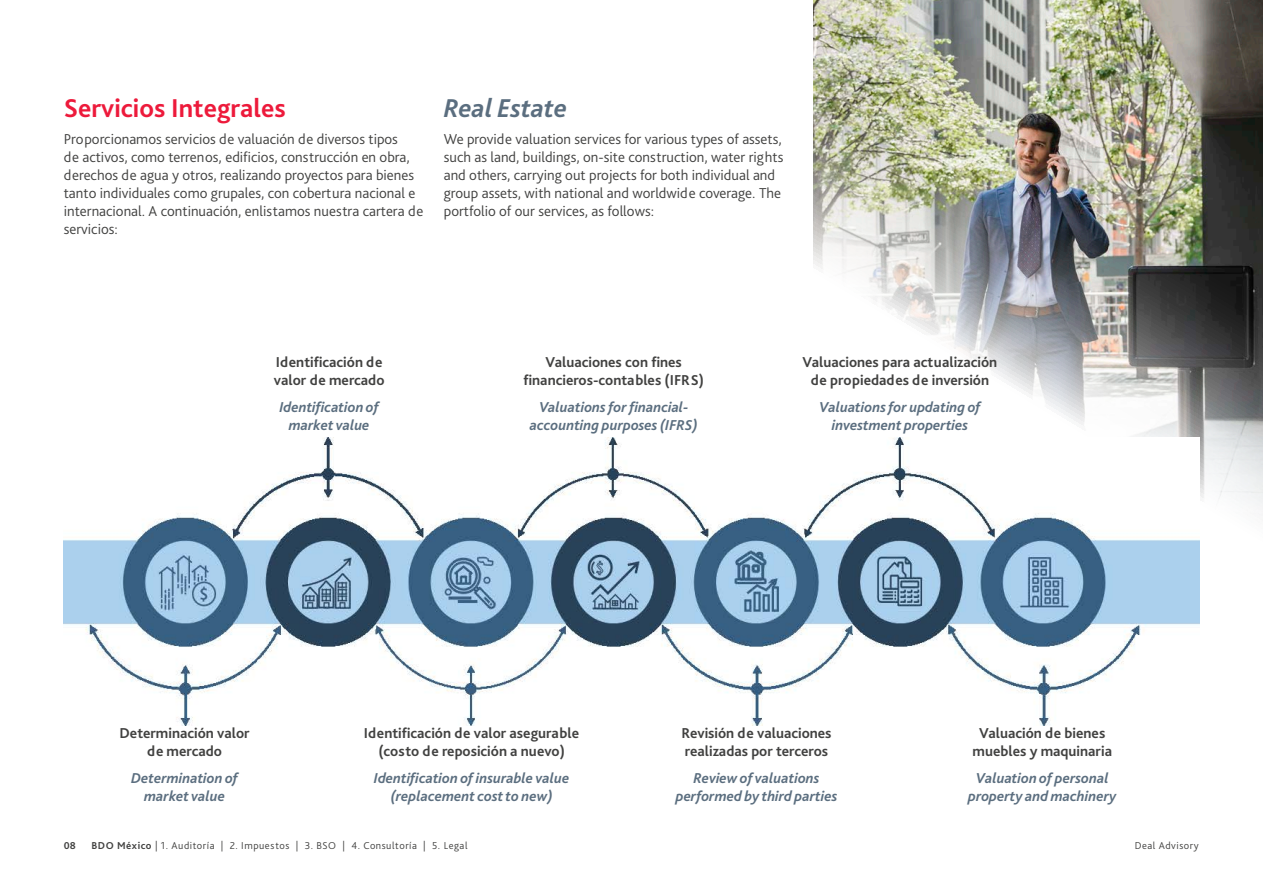
<style>
.page{position:relative;width:1263px;height:893px;background:#fff}
.page>*{position:absolute;margin:0;border:0;box-sizing:border-box;transform-origin:0 0}
.Cover_subtitle{font:700 27px "Bliss Pro";color:#ed1a3b}
.Cover_subtitle-2{font:italic 700 27px "Bliss Pro";color:#5b6e7f}
.Cover_subtitle-3{font:300 15px/18px "Bliss Pro";color:#414140}
.Cover_subtitle-4{font:700 15px/18px "Bliss Pro";color:#414140;text-align:center}
.Cover_subtitle-5{font:italic 700 15px/18px "Bliss Pro";color:#5b6e7f;text-align:center}
.t1{font:300 10.5px "Bliss Pro";letter-spacing:.05em;color:#414140}
.t2{font:700 10.5px "Bliss Pro";color:#414140}
.s1{font-weight:700}
</style>
<div class="page">
<img style="left:814px;top:0;width:449px;height:625px">
<img style="left:64px;top:437px;width:1135px;height:288px">
<p class="Cover_subtitle" style="left:64px;top:91px;width:223px">Servicios Integrales</p>
<p class="Cover_subtitle-3" style="left:64px;top:129px;width:361px">Proporcionamos servicios de valuación de diversos tipos<br>de activos, como terrenos, edificios, construcción en obra, derechos de agua y otros, realizando proyectos para bienes tanto individuales como grupales, con cobertura nacional e internacional. A continuación, enlistamos nuestra cartera de servicios:</p>
<p class="Cover_subtitle-2" style="left:444px;top:91px;width:125px">Real Estate</p>
<p class="Cover_subtitle-3" style="left:444px;top:129px;width:341px">We provide valuation services for various types of assets, such as land, buildings, on-site construction, water rights and others, carrying out projects for both individual and group assets, with national and worldwide coverage. The portfolio of our services, as follows:</p>
<p class="Cover_subtitle-4" style="left:274px;top:353px;width:112px;text-align:left">Identificación de valor de mercado</p>
<p class="Cover_subtitle-5" style="left:279px;top:398px;width:101px">Identification of market value</p>
<p class="Cover_subtitle-4" style="left:523px;top:353px;width:182px">Valuaciones con fines financieros-contables (IFRS)</p>
<p class="Cover_subtitle-5" style="left:530px;top:398px;width:169px">Valuations for financial&shy;accounting purposes (IFRS)</p>
<p class="Cover_subtitle-4" style="left:803px;top:353px;width:196px">Valuaciones para actualización de propiedades de inversión</p>
<p class="Cover_subtitle-5" style="left:819px;top:398px;width:163px">Valuations for updating of investment properties</p>
<p class="Cover_subtitle-4" style="left:119px;top:724px;width:132px">Determinación valor de mercado</p>
<p class="Cover_subtitle-5" style="left:131px;top:768px;width:108px">Determination of market value</p>
<p class="Cover_subtitle-4" style="left:364px;top:724px;width:217px">Identificación de valor asegurable (costo de reposición a nuevo)</p>
<p class="Cover_subtitle-5" style="left:374px;top:768px;width:197px">Identification of insurable value (replacement cost to new)</p>
<p class="Cover_subtitle-4" style="left:682px;top:724px;width:151px;text-align:left">Revisión de valuaciones realizadas por terceros</p>
<p class="Cover_subtitle-5" style="left:676px;top:768px;width:163px">Review of valuations performed by third parties</p>
<p class="Cover_subtitle-4" style="left:972px;top:724px;width:141px">Valuación de bienes muebles y maquinaria</p>
<p class="Cover_subtitle-5" style="left:968px;top:768px;width:150px">Valuation of personal property and machinery</p>
<p class="t2" style="left:64px;top:839px;width:14px">08</p>
<p class="t1" style="left:91px;top:839px;width:378px"><span class="s1">BDO México</span> | 1. Auditoría | 2. Impuestos | 3. BSO | 4. Consultoría | 5. Legal</p>
<p class="t1" style="left:1135px;top:839px;width:65px">Deal Advisory</p>
</div>
